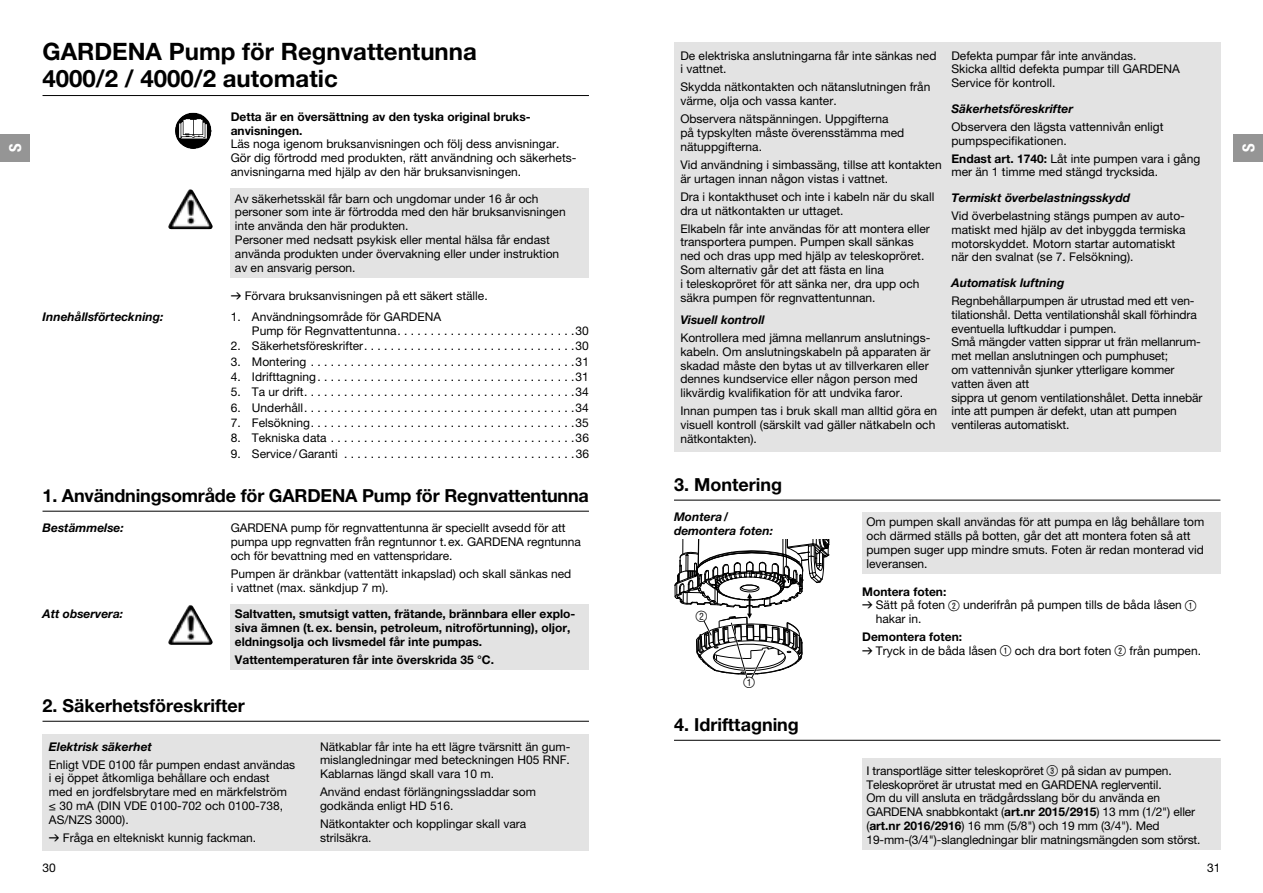
<style>
.page{position:relative;width:1263px;height:893px;background:#fff}
.page>*{position:absolute;margin:0;border:0;box-sizing:border-box;transform-origin:0 0}
.t1{font:700 24px/27px "GARDENA Pro";color:#000}
.t2{font:700 18px "GARDENA Pro";letter-spacing:-.01em;color:#000}
.t3{font:16.5px "GARDENA Pro Bo Cond";color:#fff}
.t4{font:14.85px "Ziffern";color:#000}
.t5{font:12px/13.8px "GARDENA Pro";color:#000}
.t6{font:700 12px/13.8px "GARDENA Pro";color:#000}
.t7{font:italic 700 12px/13.8px "GARDENA Pro";color:#000}
.s1{font-family:"Formdruck"}
.s2{font-weight:700}
.s3{font-family:"Ziffernim Kreisund Quadrat BQ";font-size:15px}
</style>
<div class="page">
<div style="left:231px;top:189px;width:358px;height:89px;background:#e3e3e3"></div>
<hr style="left:43px;top:95px;width:546px;height:1px;background:#000">
<svg style="left:197px;top:144px;width:8px;height:4px"></svg>
<img style="left:190px;top:189px;width:11px;height:16px">
<div style="left:231px;top:604px;width:358px;height:66px;background:#e3e3e3"></div>
<hr style="left:43px;top:511px;width:546px;height:1px;background:#000">
<img style="left:190px;top:605px;width:11px;height:15px">
<hr style="left:43px;top:721px;width:546px;height:1px;background:#000">
<div style="left:43px;top:733px;width:546px;height:117px;background:#e3e3e3"></div>
<div style="left:674px;top:43px;width:546px;height:409px;background:#e3e3e3"></div>
<div style="left:862px;top:512px;width:358px;height:62px;background:#e3e3e3"></div>
<hr style="left:674px;top:500px;width:546px;height:1px;background:#000">
<svg style="left:674px;top:499px;width:155px;height:180px"></svg>
<hr style="left:674px;top:740px;width:546px;height:1px;background:#000">
<div style="left:862px;top:759px;width:358px;height:91px;background:#e3e3e3"></div>
<div style="left:0;top:134px;width:30px;height:27px;background:#959595"></div>
<div style="left:1233px;top:134px;width:30px;height:27px;background:#959595"></div>
<h3 class="t3" style="left:9px;top:152px;width:10px;rotate:-90deg">S</h3>
<h1 class="t1" style="left:43px;top:41px;width:436px">GARDENA Pump för Regnvattentunna<br>4000/2 / 4000/2 automatic</h1>
<p class="t6" style="left:231px;top:111px;width:302px">Detta är en översättning av den tyska original bruks&shy;anvisningen.</p>
<p class="t5" style="left:231px;top:139px;width:347px">Läs noga igenom bruksanvisningen och följ dess anvisningar.<br>Gör dig förtrodd med produkten, rätt användning och säkerhets&shy;anvisningarna med hjälp av den här bruksanvisningen.</p>
<p class="t5" style="left:235px;top:193px;width:332px">Av säkerhetsskäl får barn och ungdomar under 16 år och personer som inte är förtrodda med den här bruksanvisningen inte använda den här produkten.<br>Personer med nedsatt psykisk eller mental hälsa får endast använda produkten under övervakning eller under instruktion av en ansvarig person.</p>
<p class="t5" style="left:231px;top:290px;width:258px"><span class="s1">v</span> Förvara bruksanvisningen på ett säkert ställe.</p>
<p class="t7" style="left:43px;top:311px;width:122px">Innehållsförteckning:</p>
<p class="t5" style="left:252px;top:312px;width:338px;text-indent:-21px">1. Användningsområde för GARDENA<br>Pump för Regnvattentunna . . . . . . . . . . . . . . . . . . . . . . . . . . .30</p>
<p class="t5" style="left:231px;top:341px;width:360px">2. Säkerhetsföreskrifter . . . . . . . . . . . . . . . . . . . . . . . . . . . . . . . .30</p>
<p class="t5" style="left:231px;top:356px;width:360px">3. Montering . . . . . . . . . . . . . . . . . . . . . . . . . . . . . . . . . . . . . . . .31</p>
<p class="t5" style="left:231px;top:371px;width:360px">4. Idrifttagning . . . . . . . . . . . . . . . . . . . . . . . . . . . . . . . . . . . . . . .31</p>
<p class="t5" style="left:231px;top:387px;width:360px">5. Ta ur drift . . . . . . . . . . . . . . . . . . . . . . . . . . . . . . . . . . . . . . . . .34</p>
<p class="t5" style="left:231px;top:402px;width:360px">6. Underhåll . . . . . . . . . . . . . . . . . . . . . . . . . . . . . . . . . . . . . . . . .34</p>
<p class="t5" style="left:231px;top:417px;width:360px">7. Felsökning . . . . . . . . . . . . . . . . . . . . . . . . . . . . . . . . . . . . . . . .35</p>
<p class="t5" style="left:231px;top:433px;width:360px">8. Tekniska data . . . . . . . . . . . . . . . . . . . . . . . . . . . . . . . . . . . . .36</p>
<p class="t5" style="left:231px;top:448px;width:360px">9. Service / Garanti . . . . . . . . . . . . . . . . . . . . . . . . . . . . . . . . . . .36</p>
<h2 class="t2" style="left:43px;top:490px;width:548px">1. Användningsområde för GARDENA Pump för Regnvattentunna</h2>
<p class="t7" style="left:43px;top:522px;width:83px">Bestämmelse:</p>
<p class="t5" style="left:231px;top:522px;width:352px">GARDENA pump för regnvattentunna är speciellt avsedd för att pumpa upp regnvatten från regntunnor t. ex. GARDENA regntunna och för bevattning med en vattenspridare.</p>
<p class="t5" style="left:231px;top:568px;width:342px">Pumpen är dränkbar (vattentätt inkapslad) och skall sänkas ned i vattnet (max. sänkdjup 7 m).</p>
<p class="t7" style="left:43px;top:608px;width:82px">Att observera:</p>
<p class="t6" style="left:235px;top:609px;width:342px">Saltvatten, smutsigt vatten, frätande, brännbara eller explo&shy;siva ämnen (t. ex. bensin, petroleum, nitroförtunning), oljor, eldningsolja och livsmedel får inte pumpas.</p>
<p class="t6" style="left:235px;top:654px;width:261px">Vattentemperaturen får inte överskrida 35 °C.</p>
<h2 class="t2" style="left:43px;top:700px;width:204px">2. Säkerhetsföreskrifter</h2>
<p class="t7" style="left:49px;top:740px;width:105px">Elektrisk säkerhet</p>
<p class="t5" style="left:49px;top:759px;width:248px">Enligt VDE 0100 får pumpen endast användas i ej öppet åtkomliga behållare och endast med en jordfelsbrytare med en märkfelström ≤ 30 mA (DIN VDE 0100-702 och 0100-738, AS/NZS 3000).</p>
<p class="t5" style="left:49px;top:832px;width:209px"><span class="s1">v</span> Fråga en eltekniskt kunnig fackman.</p>
<p class="t5" style="left:320px;top:741px;width:252px;text-align:justify">Nätkablar får inte ha ett lägre tvärsnitt än gum&shy;mislangledningar med beteckningen H05 RNF.<br>Kablarnas längd skall vara 10 m.</p>
<p class="t5" style="left:320px;top:787px;width:218px">Använd endast förlängningssladdar som godkända enligt HD 516.</p>
<p class="t5" style="left:320px;top:818px;width:208px">Nätkontakter och kopplingar skall vara strilsäkra.</p>
<p class="t5" style="left:43px;top:862px;width:15px">30</p>
<p class="t5" style="left:680px;top:50px;width:258px">De elektriska anslutningarna får inte sänkas ned i vattnet.</p>
<p class="t5" style="left:680px;top:82px;width:251px">Skydda nätkontakten och nätanslutningen från värme, olja och vassa kanter.</p>
<p class="t5" style="left:680px;top:114px;width:225px">Observera nätspänningen. Uppgifterna på typskylten måste överensstämma med nätuppgifterna.</p>
<p class="t5" style="left:680px;top:159px;width:263px">Vid användning i simbassäng, tillse att kontakten är urtagen innan någon vistas i vattnet.</p>
<p class="t5" style="left:680px;top:191px;width:255px">Dra i kontakthuset och inte i kabeln när du skall dra ut nätkontakten ur uttaget.</p>
<p class="t5" style="left:680px;top:223px;width:251px">Elkabeln får inte användas för att montera eller transportera pumpen. Pumpen skall sänkas ned och dras upp med hjälp av teleskopröret.<br>Som alternativ går det att fästa en lina<br>i teleskopröret för att sänka ner, dra upp och säkra pumpen för regnvattentunnan.</p>
<p class="t7" style="left:680px;top:314px;width:86px">Visuell kontroll</p>
<p class="t5" style="left:680px;top:332px;width:252px">Kontrollera med jämna mellanrum anslutnings&shy;kabeln. Om anslutningskabeln på apparaten är skadad måste den bytas ut av tillverkaren eller dennes kundservice eller någon person med likvärdig kvalifikation för att undvika faror.</p>
<p class="t5" style="left:680px;top:406px;width:258px">Innan pumpen tas i bruk skall man alltid göra en visuell kontroll (särskilt vad gäller nätkabeln och nätkontakten).</p>
<p class="t5" style="left:951px;top:50px;width:230px">Defekta pumpar får inte användas.<br>Skicka alltid defekta pumpar till GARDENA<br>Service för kontroll.</p>
<p class="t7" style="left:951px;top:103px;width:123px">Säkerhetsföreskrifter</p>
<p class="t5" style="left:951px;top:121px;width:214px">Observera den lägsta vattennivån enligt pumpspecifikationen.</p>
<p class="t5" style="left:951px;top:153px;width:250px"><span class="s2">Endast art. 1740:</span> Låt inte pumpen vara i gång mer än 1 timme med stängd trycksida.</p>
<p class="t7" style="left:951px;top:192px;width:180px">Termiskt överbelastningsskydd</p>
<p class="t5" style="left:951px;top:210px;width:235px">Vid överbelastning stängs pumpen av auto&shy;matiskt med hjälp av det inbyggda termiska motorskyddet. Motorn startar automatiskt när den svalnat (se 7. Felsökning).</p>
<p class="t7" style="left:951px;top:277px;width:114px">Automatisk luftning</p>
<p class="t5" style="left:951px;top:295px;width:252px">Regnbehållarpumpen är utrustad med ett ven&shy;tilationshål. Detta ventilationshål skall förhindra eventuella luftkuddar i pumpen.<br>Små mängder vatten sipprar ut frän mellanrum&shy;met mellan anslutningen och pumphuset;<br>om vattennivån sjunker ytterligare kommer vatten även att<br>sippra ut genom ventilationshålet. Detta innebär inte att pumpen är defekt, utan att pumpen ventileras automatiskt.</p>
<h2 class="t2" style="left:674px;top:479px;width:109px">3. Montering</h2>
<p class="t7" style="left:674px;top:511px;width:101px">Montera / demontera foten:</p>
<p class="t4" style="left:696px;top:608px;width:13px">2</p>
<p class="t4" style="left:744px;top:675px;width:13px">1</p>
<h2 class="t2" style="left:674px;top:719px;width:126px">4. Idrifttagning</h2>
<p class="t5" style="left:866px;top:517px;width:339px">Om pumpen skall användas för att pumpa en låg behållare tom och därmed ställs på botten, går det att montera foten så att pumpen suger upp mindre smuts. Foten är redan monterad vid leveransen.</p>
<p class="t6" style="left:862px;top:586px;width:86px">Montera foten:</p>
<p class="t5" style="left:862px;top:600px;width:336px"><span class="s1">v</span> Sätt på foten <span class="s3">2</span> underifrån på pumpen tills de båda låsen <span class="s3">1</span></p>
<p class="t5" style="left:876px;top:613px;width:47px">hakar in.</p>
<p class="t5" style="left:862px;top:631px;width:340px"><span class="s2">Demontera foten:<br></span><span class="s1">v</span> Tryck in de båda låsen <span class="s3">1</span> och dra bort foten <span class="s3">2</span> från pumpen.</p>
<p class="t5" style="left:866px;top:765px;width:336px">I transportläge sitter teleskopröret <span class="s3">3</span> på sidan av pumpen.<br>Teleskopröret är utrustat med en GARDENA reglerventil.<br>Om du vill ansluta en trädgårdsslang bör du använda en GARDENA snabbkontakt (<span class="s2">art.nr 2015/2915</span>) 13 mm (1/2") eller (<span class="s2">art.nr 2016/2916</span>) 16 mm (5/8") och 19 mm (3/4"). Med 19-mm-(3/4")-slangledningar blir matningsmängden som störst.</p>
<p class="t5" style="left:1207px;top:862px;width:15px">31</p>
<h3 class="t3" style="left:1243px;top:152px;width:10px;rotate:-90deg">S</h3>
</div>
